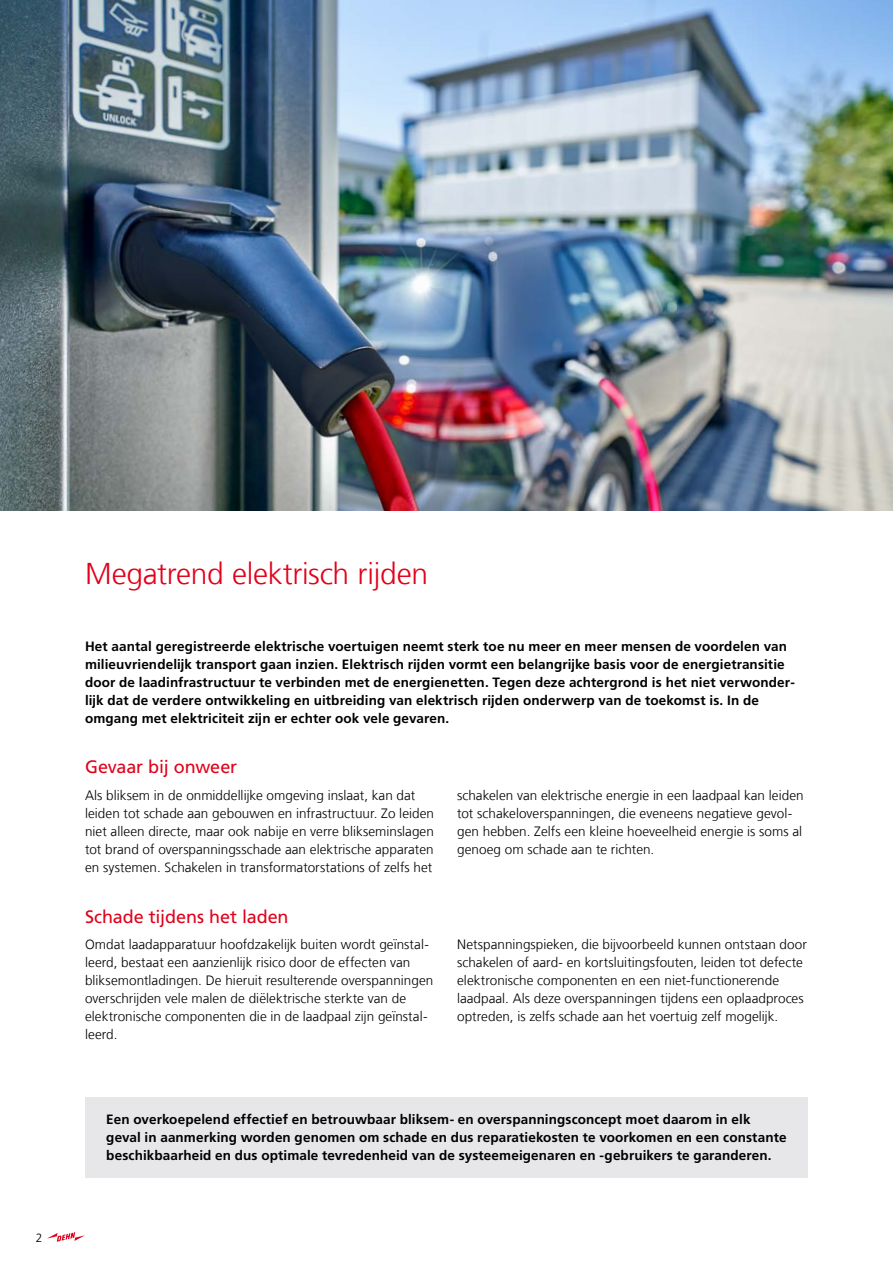
<style>
.page{position:relative;width:893px;height:1263px;background:#fff}
.page>*{position:absolute;margin:0;border:0;box-sizing:border-box;transform-origin:0 0}
.t1{font:300 30px "Frutiger LT Com";letter-spacing:-.01em;color:#e2001a}
.t2{font:18px "Frutiger LT Com";letter-spacing:-.005em;color:#e2001a}
.t3{font:300 13.5px/18px "Frutiger LT Com";letter-spacing:.005em;color:#000}
.t4{font:700 13.5px/18px "Frutiger LT Com";letter-spacing:.01em;color:#000}
.t5{font:300 12px "Frutiger LT Com";color:#000}
</style>
<div class="page">
<img style="left:0;top:0;width:893px;height:510px">
<div style="left:85px;top:1097px;width:723px;height:81px;background:#e7e7ea"></div>
<svg style="left:47px;top:1232px;width:38px;height:10px"></svg>
<p class="t5" style="left:36px;top:1230px;width:8px">2</p>
<h1 class="t1" style="left:85px;top:556px;width:344px">Megatrend elektrisch rijden</h1>
<p class="t4" style="left:85px;top:637px;width:711px">Het aantal geregistreerde elektrische voertuigen neemt sterk toe nu meer en meer mensen de voordelen van milieuvriendelijk transport gaan inzien. Elektrisch rijden vormt een belangrijke basis voor de energietransitie door de laadinfrastructuur te verbinden met de energienetten. Tegen deze achtergrond is het niet verwonder&shy;lijk dat de verdere ontwikkeling en uitbreiding van elektrisch rijden onderwerp van de toekomst is. In de omgang met elektriciteit zijn er echter ook vele gevaren.</p>
<h2 class="t2" style="left:85px;top:756px;width:154px">Gevaar bij onweer</h2>
<p class="t3" style="left:85px;top:786px;width:351px">Als bliksem in de onmiddellijke omgeving inslaat, kan dat leiden tot schade aan gebouwen en infrastructuur. Zo leiden niet alleen directe, maar ook nabije en verre blikseminslagen tot brand of overspanningsschade aan elektrische apparaten en systemen. Schakelen in transformatorstations of zelfs het</p>
<p class="t3" style="left:457px;top:786px;width:348px">schakelen van elektrische energie in een laadpaal kan leiden tot schakeloverspanningen, die eveneens negatieve gevol&shy;gen hebben. Zelfs een kleine hoeveelheid energie is soms al genoeg om schade aan te richten.</p>
<h2 class="t2" style="left:85px;top:906px;width:205px">Schade tijdens het laden</h2>
<p class="t3" style="left:85px;top:935px;width:350px">Omdat laadapparatuur hoofdzakelijk buiten wordt geïnstal&shy;leerd, bestaat een aanzienlijk risico door de effecten van bliksemontladingen. De hieruit resulterende overspanningen overschrijden vele malen de diëlektrische sterkte van de elektronische componenten die in de laadpaal zijn geïnstal&shy;leerd.</p>
<p class="t3" style="left:457px;top:935px;width:351px">Netspanningspieken, die bijvoorbeeld kunnen ontstaan door schakelen of aard- en kortsluitingsfouten, leiden tot defecte elektronische componenten en een niet-functionerende laadpaal. Als deze overspanningen tijdens een oplaadproces optreden, is zelfs schade aan het voertuig zelf mogelijk.</p>
<p class="t4" style="left:106px;top:1111px;width:682px">Een overkoepelend effectief en betrouwbaar bliksem- en overspanningsconcept moet daarom in elk geval in aanmerking worden genomen om schade en dus reparatiekosten te voorkomen en een constante beschikbaarheid en dus optimale tevredenheid van de systeemeigenaren en -gebruikers te garanderen.</p>
</div>
